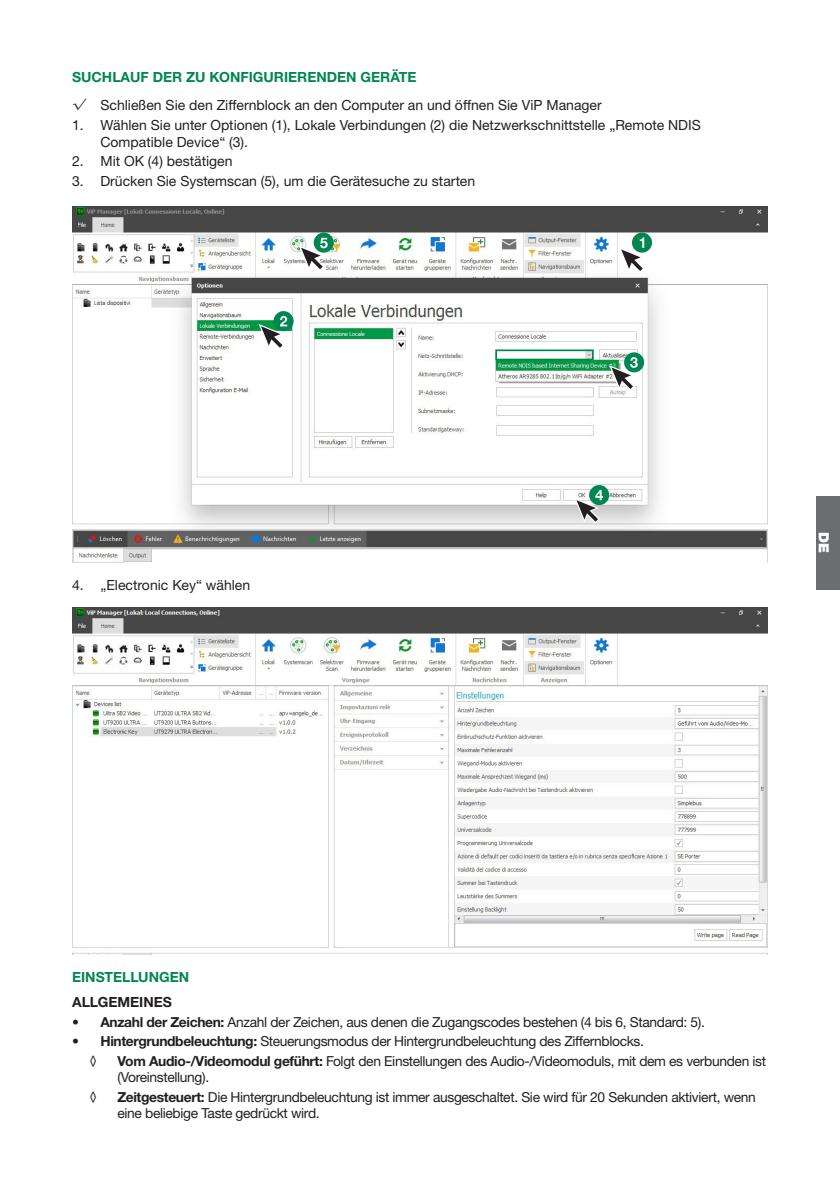
<style>
.page{position:relative;width:840px;height:1191px;background:#fff}
.page>*{position:absolute;margin:0;border:0;box-sizing:border-box;transform-origin:0 0}
.t1{font:14px/16.8px "Helvetica Neue LTW1 G";color:#231f20}
.titolo_primo_livello{font:700 14px "Helvetica Neue LTW1 G";color:#008751}
.testo_semplice{font:700 14px "Helvetica Neue LTW1 G";color:#231f20}
.t2{font:900 14px "Helvetica Neue LTW1 G";color:#fff}
.t3{font:13.8px/16.6px "Helvetica Neue LTW1 G";letter-spacing:-.025em;color:#231f20}
.s1{font-family:"Adobe Heiti Std"}
.s2{font-weight:700}
</style>
<div class="page">
<div style="left:815px;top:495px;width:24px;height:94px;background:#6c6d70"></div>
<img style="left:72px;top:206px;width:695px;height:356px">
<div style="left:631px;top:233px;width:20px;height:20px;background:#008751;border-radius:50%"></div>
<svg style="left:618px;top:237px;width:26px;height:36px"></svg>
<div style="left:273px;top:311px;width:20px;height:20px;background:#008751;border-radius:50%"></div>
<svg style="left:258px;top:316px;width:29px;height:33px"></svg>
<div style="left:495px;top:349px;width:98px;height:11px;border:2px solid #008751"></div>
<div style="left:623px;top:352px;width:20px;height:20px;background:#008751;border-radius:50%"></div>
<svg style="left:609px;top:357px;width:28px;height:34px"></svg>
<div style="left:588px;top:485px;width:21px;height:20px;background:#008751;border-radius:50%"></div>
<svg style="left:574px;top:490px;width:28px;height:33px"></svg>
<svg style="left:313px;top:233px;width:20px;height:20px"></svg>
<svg style="left:299px;top:238px;width:28px;height:33px"></svg>
<img style="left:72px;top:607px;width:695px;height:347px">
<p class="titolo_primo_livello" style="left:72px;top:68px;width:345px">SUCHLAUF DER ZU KONFIGURIERENDEN GERÄTE</p>
<p class="t1" style="left:72px;top:97px;width:531px"><span class="s1">√</span> Schließen Sie den Ziffernblock an den Computer an und öffnen Sie ViP Manager</p>
<p class="t1" style="left:100px;top:116px;width:601px;text-indent:-28px">1. Wählen Sie unter Optionen (1), Lokale Verbindungen (2) die Netzwerkschnittstelle „Remote NDIS<br>Compatible Device“ (3).</p>
<p class="t1" style="left:72px;top:153px;width:162px">2. Mit OK (4) bestätigen</p>
<p class="t1" style="left:72px;top:172px;width:404px">3. Drücken Sie Systemscan (5), um die Gerätesuche zu starten</p>
<p class="t1" style="left:72px;top:576px;width:180px">4. „Electronic Key“ wählen</p>
<p class="t2" style="left:831px;top:532px;width:23px;rotate:90deg">DE</p>
<p class="titolo_primo_livello" style="left:72px;top:968px;width:118px">EINSTELLUNGEN</p>
<p class="testo_semplice" style="left:72px;top:993px;width:101px">ALLGEMEINES</p>
<p class="t3" style="left:72px;top:1013px;width:634px">• <span class="s2">Anzahl der Zeichen:</span> Anzahl der Zeichen, aus denen die Zugangscodes bestehen (4 bis 6, Standard: 5).</p>
<p class="t3" style="left:72px;top:1032px;width:573px">• <span class="s2">Hintergrundbeleuchtung:</span> Steuerungsmodus der Hintergrundbeleuchtung des Ziffernblocks.</p>
<p class="t3" style="left:89px;top:1052px;width:10px">◊</p>
<p class="t3" style="left:117px;top:1052px;width:649px"><span class="s2">Vom Audio-/Videomodul geführt:</span> Folgt den Einstellungen des Audio-/Videomoduls, mit dem es verbunden ist (Voreinstellung).</p>
<p class="t3" style="left:89px;top:1088px;width:10px">◊</p>
<p class="t3" style="left:117px;top:1088px;width:639px"><span class="s2">Zeitgesteuert:</span> Die Hintergrundbeleuchtung ist immer ausgeschaltet. Sie wird für 20 Sekunden aktiviert, wenn eine beliebige Taste gedrückt wird.</p>
</div>
